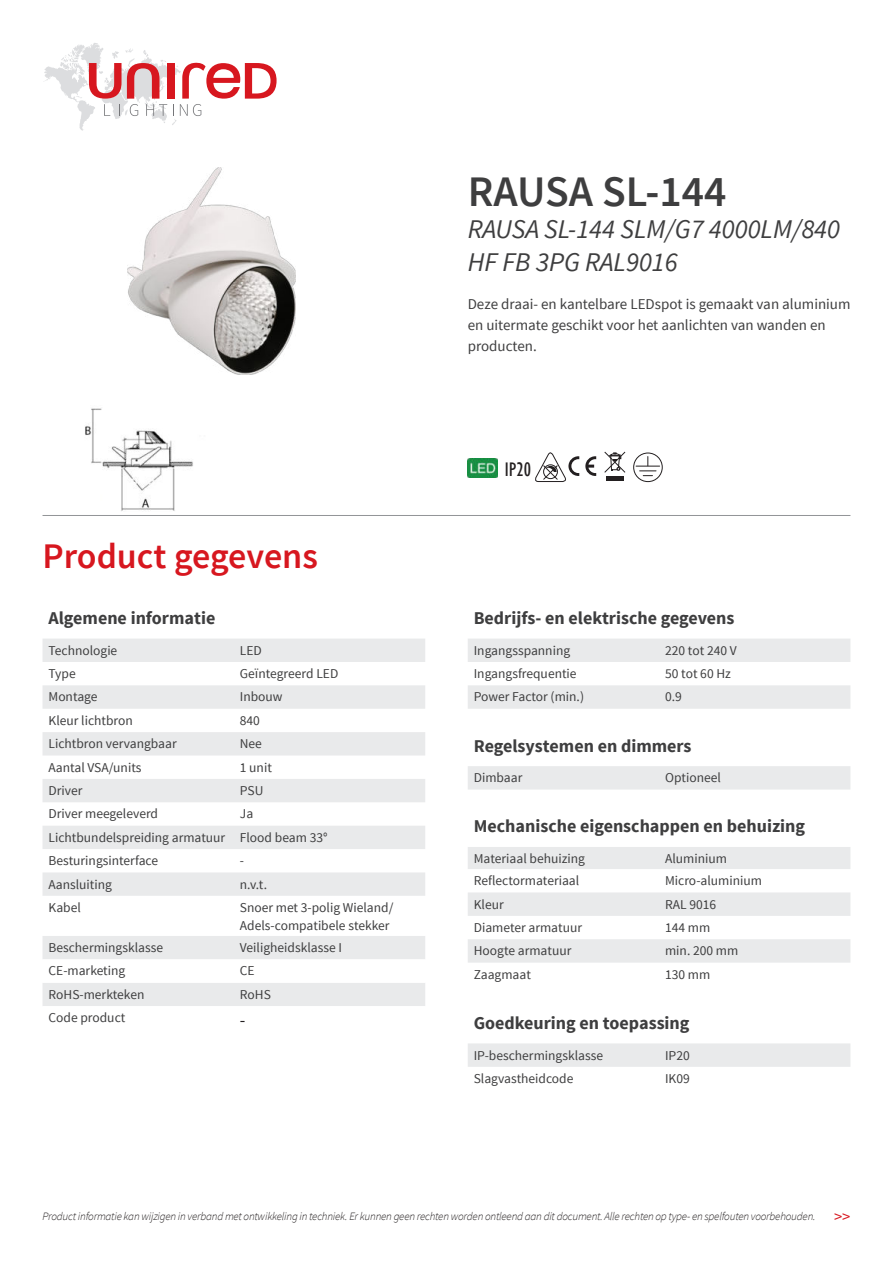
<style>
.page{position:relative;width:893px;height:1263px;background:#fff}
.page>*{position:absolute;margin:0;border:0;box-sizing:border-box;transform-origin:0 0}
.t1{font:600 43.5px "Source Sans Pro";color:#3e3e3f}
.t2{font:600 36px "Source Sans Pro";color:#d7171f}
.t3{font:italic 27px/32.4px "Source Sans Pro";color:#3e3e3f}
.t4{font:condensed 20.1px "Gill Sans";color:#231f20}
.t5{font:700 18px "Source Sans Pro";color:#3e3e3f}
.t6{font:18px "Source Sans Pro";color:#231f20}
.t7{font:16.5px "Source Sans Pro";color:#d7171f}
.t8{font:15px/21px "Source Sans Pro";color:#3e3e3f}
.t9{font:13.5px/23.4px "Source Sans Pro";color:#3e3e3f}
.t10{font:italic 300 11.25px "Source Sans Pro";letter-spacing:-.02em;color:#231f20}
</style>
<div class="page">
<svg style="left:44px;top:43px;width:233px;height:88px"></svg>
<img style="left:128px;top:168px;width:167px;height:206px">
<hr style="left:43px;top:515px;width:807px;height:1px;background:#939598">
<svg style="left:43px;top:639px;width:382px;height:117px;fill:#e9eaeb"></svg>
<svg style="left:43px;top:779px;width:382px;height:117px;fill:#e9eaeb"></svg>
<svg style="left:43px;top:936px;width:382px;height:70px;fill:#e9eaeb"></svg>
<svg style="left:468px;top:639px;width:382px;height:428px"></svg>
<img style="left:468px;top:459px;width:29px;height:19px">
<svg style="left:535px;top:452px;width:44px;height:30px"></svg>
<svg style="left:585px;top:456px;width:11px;height:20px"></svg>
<div style="left:633px;top:453px;width:30px;height:29px;border:1px solid #231f20;border-radius:50%"></div>
<svg style="left:636px;top:456px;width:24px;height:20px"></svg>
<hr style="left:606px;top:477px;width:17px;height:4px;background:#231f20">
<svg style="left:604px;top:451px;width:22px;height:22px"></svg>
<img style="left:85px;top:408px;width:108px;height:103px">
<h1 class="t1" style="left:468px;top:175px;width:260px">RAUSA SL-144</h1>
<h3 class="t3" style="left:468px;top:215px;width:374px">RAUSA SL-144 SLM/G7 4000LM/840<br>HF FB 3PG RAL9016</h3>
<p class="t8" style="left:468px;top:294px;width:384px">Deze draai- en kantelbare LEDspot is gemaakt van aluminium en uitermate geschikt voor het aanlichten van wanden en producten.</p>
<h2 class="t2" style="left:43px;top:542px;width:277px">Product gegevens</h2>
<h3 class="t5" style="left:49px;top:611px;width:168px">Algemene informatie</h3>
<p class="t9" style="left:49px;top:640px;width:70px">Technologie</p>
<p class="t9" style="left:240px;top:640px;width:23px">LED</p>
<p class="t9" style="left:49px;top:663px;width:29px">Type</p>
<p class="t9" style="left:240px;top:663px;width:100px">GeÏntegreerd LED</p>
<p class="t9" style="left:49px;top:686px;width:51px">Montage</p>
<p class="t9" style="left:240px;top:686px;width:44px">Inbouw</p>
<p class="t9" style="left:49px;top:710px;width:86px">Kleur lichtbron</p>
<p class="t9" style="left:240px;top:710px;width:22px">840</p>
<p class="t9" style="left:49px;top:733px;width:130px">Lichtbron vervangbaar</p>
<p class="t9" style="left:240px;top:733px;width:24px">Nee</p>
<p class="t9" style="left:49px;top:756px;width:95px">Aantal VSA/units</p>
<p class="t9" style="left:240px;top:756px;width:34px">1 unit</p>
<p class="t9" style="left:49px;top:780px;width:35px">Driver</p>
<p class="t9" style="left:240px;top:780px;width:25px">PSU</p>
<p class="t9" style="left:49px;top:803px;width:111px">Driver meegeleverd</p>
<p class="t9" style="left:49px;top:803px;width:281px;text-indent:191px">Ja<br>Lichtbundelspreiding armatuur Flood beam 33°<br>Besturingsinterface</p>
<p class="t9" style="left:240px;top:850px;width:6px">-</p>
<p class="t9" style="left:49px;top:873px;width:65px">Aansluiting</p>
<p class="t9" style="left:240px;top:873px;width:29px">n.v.t.</p>
<p class="t9" style="left:49px;top:897px;width:34px">Kabel</p>
<p class="t9" style="left:240px;top:899px;width:155px;line-height:18px">Snoer met 3-polig Wieland/<br>Adels-compatibele stekker</p>
<p class="t9" style="left:49px;top:937px;width:116px">Beschermingsklasse</p>
<p class="t9" style="left:240px;top:937px;width:104px">Veiligheidsklasse I</p>
<p class="t9" style="left:49px;top:960px;width:78px">CE-marketing</p>
<p class="t9" style="left:240px;top:960px;width:16px">CE</p>
<p class="t9" style="left:49px;top:984px;width:97px">RoHS-merkteken</p>
<p class="t9" style="left:240px;top:984px;width:33px">RoHS</p>
<p class="t9" style="left:49px;top:1007px;width:78px">Code product</p>
<h3 class="t6" style="left:240px;top:1012px;width:7px">-</h3>
<h3 class="t4" style="left:505px;top:457px;width:28px">IP20</h3>
<h3 class="t5" style="left:474px;top:611px;width:262px">Bedrijfs- en elektrische gegevens</h3>
<p class="t9" style="left:474px;top:640px;width:98px">Ingangsspanning</p>
<p class="t9" style="left:665px;top:640px;width:73px">220 tot 240 V</p>
<p class="t9" style="left:474px;top:663px;width:104px">Ingangsfrequentie</p>
<p class="t9" style="left:665px;top:663px;width:67px">50 tot 60 Hz</p>
<p class="t9" style="left:474px;top:686px;width:112px">Power Factor (min.)</p>
<p class="t9" style="left:665px;top:686px;width:18px">0.9</p>
<h3 class="t5" style="left:474px;top:739px;width:219px">Regelsystemen en dimmers</h3>
<p class="t9" style="left:474px;top:767px;width:50px">Dimbaar</p>
<p class="t9" style="left:665px;top:767px;width:57px">Optioneel</p>
<h3 class="t5" style="left:474px;top:819px;width:333px">Mechanische eigenschappen en behuizing</h3>
<p class="t9" style="left:474px;top:848px;width:113px">Materiaal behuizing</p>
<p class="t9" style="left:665px;top:848px;width:63px">Aluminium</p>
<p class="t9" style="left:474px;top:870px;width:107px">Reflectormateriaal</p>
<p class="t9" style="left:665px;top:870px;width:98px">Micro-aluminium</p>
<p class="t9" style="left:474px;top:893px;width:31px">Kleur</p>
<p class="t9" style="left:665px;top:893px;width:53px">RAL 9016</p>
<p class="t9" style="left:474px;top:917px;width:110px">Diameter armatuur</p>
<p class="t9" style="left:665px;top:917px;width:47px">144 mm</p>
<p class="t9" style="left:474px;top:940px;width:99px">Hoogte armatuur</p>
<p class="t9" style="left:665px;top:940px;width:75px">min. 200 mm</p>
<p class="t9" style="left:474px;top:964px;width:59px">Zaagmaat</p>
<p class="t9" style="left:665px;top:964px;width:47px">130 mm</p>
<h3 class="t5" style="left:474px;top:1016px;width:217px">Goedkeuring en toepassing</h3>
<p class="t9" style="left:474px;top:1044px;width:131px">IP-beschermingsklasse</p>
<p class="t9" style="left:665px;top:1044px;width:26px">IP20</p>
<p class="t9" style="left:474px;top:1068px;width:101px">Slagvastheidcode</p>
<p class="t9" style="left:665px;top:1068px;width:26px">IK09</p>
<p class="t10" style="left:43px;top:1211px;width:774px">Product informatie kan wijzigen in verband met ontwikkeling in techniek. Er kunnen geen rechten worden ontleend aan dit document. Alle rechten op type- en spelfouten voorbehouden.</p>
<p class="t7" style="left:834px;top:1210px;width:18px">&gt;&gt;</p>
</div>
